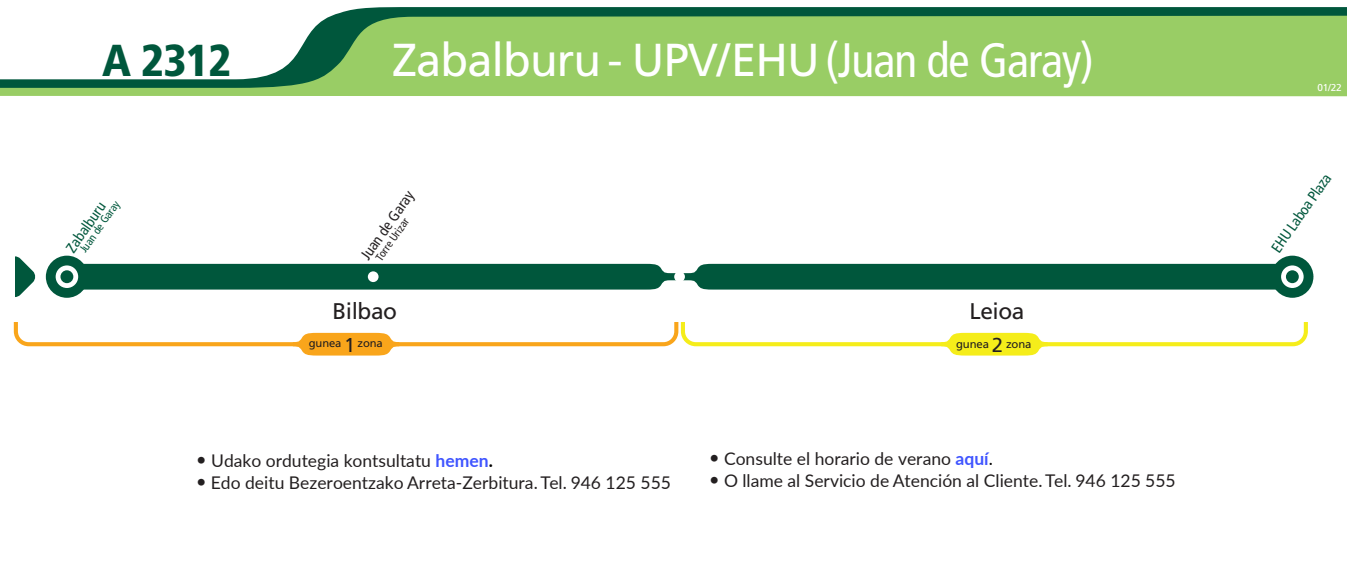
<style>
.page{position:relative;width:1347px;height:567px;background:#fff}
.page>*{position:absolute;margin:0;border:0;box-sizing:border-box;transform-origin:0 0}
.t1{font:46.12px "Frutiger LT Std";letter-spacing:-.02em;color:#fff}
.t2{font:900 condensed 44.75px "Frutiger LT Std";color:#00573c}
.t3{font:22.62px "Frutiger LT Std";letter-spacing:-.02em;color:#231f20}
.t4{font:17.5px "Lato";color:#231f20}
.t5{font:condensed 15px "Frutiger LT Std";color:#00573c}
.t6{font:condensed 15px "Frutiger LT Std";color:#231f20}
.t7{font:11.38px "Frutiger LT Std";letter-spacing:-.01em;color:#231f20}
.t8{font:condensed 11.25px "Frutiger LT Std";color:#00573c}
.t9{font:condensed 11.25px "Frutiger LT Std";color:#231f20}
.t10{font:11.25px "Frutiger LT Std";letter-spacing:-.01em;color:#231f20}
.t11{font:10px "Frutiger LT Std";color:#fff}
.s1{font-stretch:condensed;font-size:48.38px}
.s2{font-size:20px}
.s3{font-size:20.12px}
.s4{font-family:"Frutiger LT Std";font-stretch:condensed;font-size:19.5px}
.s5{font-weight:700;color:#4055ff}
.s6{font-weight:700;color:#000}
.s7{color:#000}
</style>
<div class="page">
<div style="left:49px;top:264px;width:1264px;height:26px;background:#00573c"></div>
<div style="left:46px;top:256px;width:42px;height:42px;background:#00573c;border-radius:50%"></div>
<div style="left:56px;top:265px;width:22px;height:23px;background:#fff;border-radius:50%"></div>
<div style="left:1271px;top:256px;width:42px;height:42px;background:#00573c;border-radius:50%"></div>
<div style="left:1281px;top:265px;width:22px;height:23px;background:#fff;border-radius:50%"></div>
<svg style="left:15px;top:256px;width:21px;height:41px"></svg>
<div style="left:60px;top:270px;width:13px;height:13px;background:#00573c;border-radius:50%"></div>
<div style="left:1285px;top:270px;width:13px;height:13px;background:#00573c;border-radius:50%"></div>
<svg style="left:14px;top:322px;width:1293px;height:34px"></svg>
<div style="left:0;top:88px;width:1346px;height:8px;background:#99cd65"></div>
<svg style="left:0;top:7px;width:1346px;height:81px;fill:#99cd65"></svg>
<div style="left:674px;top:271px;width:11px;height:11px;background:#fff;border-radius:50%"></div>
<div style="left:368px;top:271px;width:10px;height:11px;background:#fff;border-radius:50%"></div>
<h2 class="t2" style="left:102px;top:33px;width:131px">A 2312</h2>
<h1 class="t1" style="left:392px;top:33px;width:703px">Zabalburu - UPV/EHU<span class="s1">(Juan de Garay)</span></h1>
<p class="t8" style="left:77px;top:247px;width:62px;rotate:-55deg">Juan de Garay</p>
<p class="t5" style="left:62px;top:246px;width:59px;rotate:-55deg">Zabalburu</p>
<p class="t6" style="left:357px;top:253px;width:82px;rotate:-55deg">Juan de Garay</p>
<p class="t9" style="left:373px;top:256px;width:51px;rotate:-55deg">Torre Urizar</p>
<p class="t3" style="left:332px;top:298px;width:66px">Bilbao</p>
<p class="t3" style="left:969px;top:298px;width:56px">Leioa</p>
<p class="t10" style="left:309px;top:336px;width:75px">gunea <span class="s2">1</span> zona</p>
<p class="t7" style="left:956px;top:337px;width:77px">gunea <span class="s3">2</span> zona</p>
<p class="t4" style="left:196px;top:448px;width:298px"><span class="s4">•</span> Udako ordutegia kontsultatu <span class="s5">hemen</span><span class="s6">.</span></p>
<p class="t4" style="left:196px;top:470px;width:476px"><span class="s4">•</span> Edo deitu Bezeroentzako Arreta-Zerbitura. Tel. 946 125 555</p>
<p class="t4" style="left:709px;top:446px;width:285px"><span class="s4">•</span> Consulte el horario de verano <span class="s5">aquí</span><span class="s7">.</span></p>
<p class="t4" style="left:709px;top:468px;width:467px"><span class="s4">•</span> O llame al Servicio de Atención al Cliente. Tel. 946 125 555</p>
<p class="t11" style="left:1317px;top:82px;width:26px">01/22</p>
<p class="t5" style="left:1267px;top:246px;width:94px;rotate:-55deg">EHU Laboa Plaza</p>
</div>
